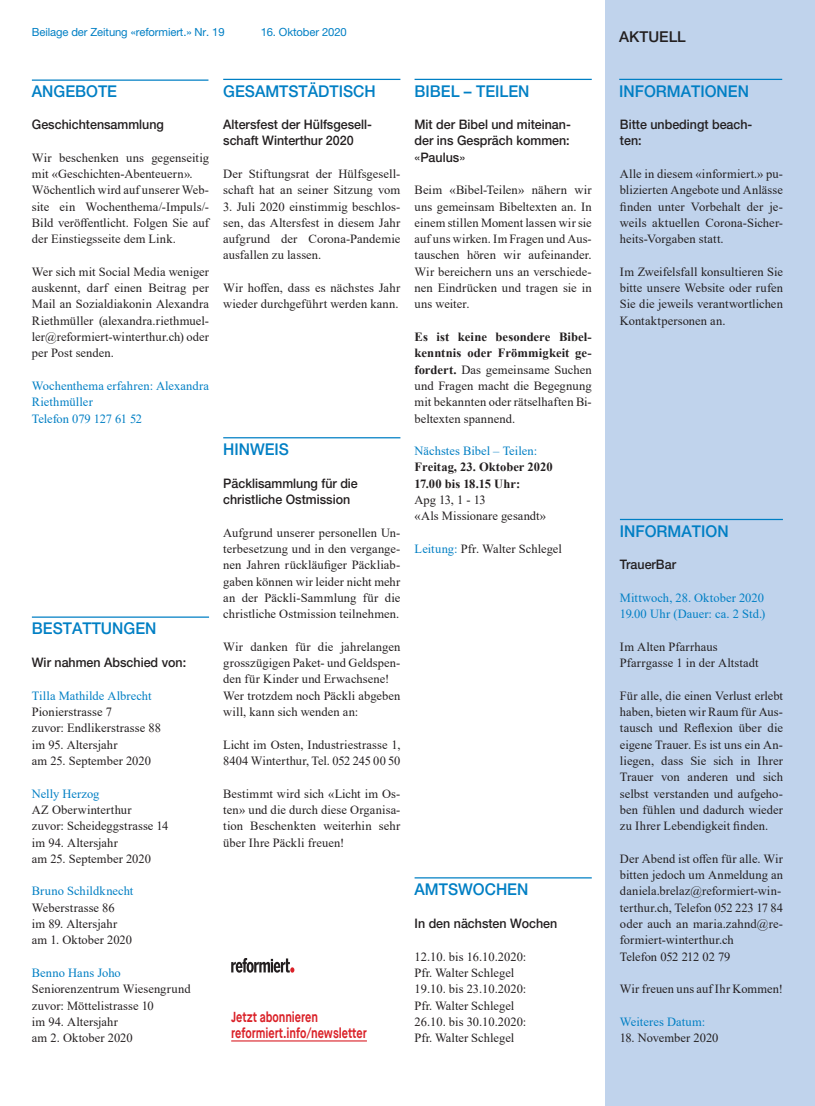
<style>
.page{position:relative;width:815px;height:1106px;background:#fff}
.page>*{position:absolute;margin:0;border:0;box-sizing:border-box;transform-origin:0 0}
._03_Kalender_Rubrik{font:500 16.25px "Helvetica Neue LT Pro";color:#007fc4;scale:.96 1}
.t1{font:500 15px "Helvetica Neue LT Pro";color:#231f20}
.t2{font:700 14.5px/16.5px "Maison Neue";letter-spacing:-.005em;color:#da2128;scale:.78 1}
.Aktuell_Zwischentite{font:500 13.12px/16.2px "Helvetica Neue LT Pro";color:#231f20;scale:.95 1}
.Fliesstext{font:12.5px/16.2px "Times New Roman";letter-spacing:.005em;color:#231f20;text-align:justify}
.Fliesstext-2{font:12.5px/16.2px "Times New Roman";letter-spacing:.005em;color:#007fc4}
._03_Kalender_Datum{font:12.5px "Times New Roman";color:#231f20}
.Fliesstext-3{font:700 12.5px "Times New Roman";letter-spacing:.005em;color:#231f20}
.Fliesstext-4{font:12.5px "Times New Roman";letter-spacing:-.015em;color:#007fc4}
.t3{font:11.25px "Helvetica Neue LT Pro";letter-spacing:-.01em;color:#007fc4}
.s1{font-weight:400}
.s2{font-weight:700}
.s3{color:#007fc4}
</style>
<div class="page">
<div style="left:606px;top:0;width:209px;height:1105px;background:#c0d3ec"></div>
<hr style="left:415px;top:877px;width:177px;height:1px;background:#007fc4">
<hr style="left:32px;top:616px;width:177px;height:1px;background:#007fc4">
<hr style="left:619px;top:79px;width:163px;height:1px;background:#007fc4">
<hr style="left:32px;top:79px;width:176px;height:2px;background:#007fc4">
<svg style="left:231px;top:958px;width:136px;height:84px"></svg>
<hr style="left:620px;top:519px;width:163px;height:1px;background:#007fc4">
<hr style="left:415px;top:79px;width:177px;height:1px;background:#007fc4">
<hr style="left:223px;top:79px;width:177px;height:1px;background:#007fc4">
<hr style="left:223px;top:437px;width:177px;height:1px;background:#007fc4">
<p class="t3" style="left:32px;top:26px;width:194px">Beilage der Zeitung «reformiert.» Nr. 19</p>
<p class="t3" style="left:261px;top:26px;width:88px">16. Oktober 2020</p>
<p class="_03_Kalender_Rubrik" style="left:32px;top:82px;width:90px">ANGEBOTE</p>
<p class="Aktuell_Zwischentite" style="left:32px;top:116px;width:141px">Geschichtensammlung</p>
<p class="Fliesstext" style="left:32px;top:149px;width:179px">Wir beschenken uns gegenseitig mit «Geschichten-Abenteuern».</p>
<p class="Fliesstext" style="left:32px;top:181px;width:179px">Wöchentlich wird auf unserer Web&shy;site ein Wochenthema/-Impuls/- Bild veröffentlicht. Folgen Sie auf der Einstiegsseite dem Link.</p>
<p class="Fliesstext" style="left:32px;top:263px;width:179px">Wer sich mit Social Media weniger auskennt, darf einen Beitrag per Mail an Sozialdiakonin Alexandra Riethmüller (alexandra.riethmuel&shy;ler@reformiert-winterthur.ch) oder per Post senden.</p>
<p class="Fliesstext-2" style="left:32px;top:377px;width:179px">Wochenthema erfahren: Alexandra<br>Riethmüller</p>
<p class="Fliesstext-4" style="left:32px;top:409px;width:112px">Telefon 079 127 61 52</p>
<p class="_03_Kalender_Rubrik" style="left:32px;top:619px;width:131px">BESTATTUNGEN</p>
<p class="Aktuell_Zwischentite" style="left:32px;top:654px;width:164px">Wir nahmen Abschied von:</p>
<p class="Fliesstext-2" style="left:32px;top:687px;width:121px">Tilla Mathilde Albrecht</p>
<p class="Fliesstext" style="left:32px;top:703px;width:82px">Pionierstrasse 7</p>
<p class="Fliesstext" style="left:32px;top:719px;width:131px">zuvor: Endlikerstrasse 88</p>
<p class="Fliesstext" style="left:32px;top:736px;width:87px">im 95. Altersjahr</p>
<p class="Fliesstext" style="left:32px;top:752px;width:121px">am 25. September 2020</p>
<p class="Fliesstext-2" style="left:32px;top:785px;width:69px">Nelly Herzog</p>
<p class="Fliesstext" style="left:32px;top:801px;width:101px">AZ Oberwinterthur</p>
<p class="Fliesstext" style="left:32px;top:817px;width:138px">zuvor: Scheideggstrasse 14</p>
<p class="Fliesstext" style="left:32px;top:833px;width:88px">im 94. Altersjahr</p>
<p class="Fliesstext" style="left:32px;top:850px;width:121px">am 25. September 2020</p>
<p class="Fliesstext-2" style="left:32px;top:882px;width:103px">Bruno Schildknecht</p>
<p class="Fliesstext" style="left:32px;top:899px;width:84px">Weberstrasse 86</p>
<p class="Fliesstext" style="left:32px;top:915px;width:87px">im 89. Altersjahr</p>
<p class="Fliesstext" style="left:32px;top:931px;width:102px">am 1. Oktober 2020</p>
<p class="Fliesstext-2" style="left:32px;top:964px;width:90px">Benno Hans Joho</p>
<p class="Fliesstext" style="left:32px;top:980px;width:160px">Seniorenzentrum Wiesengrund</p>
<p class="Fliesstext" style="left:32px;top:996px;width:123px">zuvor: Möttelistrasse 10</p>
<p class="Fliesstext" style="left:32px;top:1013px;width:88px">im 94. Altersjahr</p>
<p class="Fliesstext" style="left:32px;top:1029px;width:102px">am 2. Oktober 2020</p>
<p class="_03_Kalender_Rubrik" style="left:223px;top:81px;width:160px">GESAMTSTÄDTISCH</p>
<p class="Aktuell_Zwischentite" style="left:223px;top:116px;width:158px">Altersfest der Hülfsgesell&shy;schaft Winterthur 2020</p>
<p class="Fliesstext" style="left:223px;top:165px;width:179px">Der Stiftungsrat der Hülfsgesell&shy;schaft hat an seiner Sitzung vom</p>
<p class="Fliesstext" style="left:223px;top:198px;width:179px">3. Juli 2020 einstimmig beschlos&shy;sen, das Altersfest in diesem Jahr aufgrund der Corona-Pandemie ausfallen zu lassen.</p>
<p class="Fliesstext" style="left:223px;top:279px;width:179px">Wir hoffen, dass es nächstes Jahr wieder durchgeführt werden kann.</p>
<p class="_03_Kalender_Rubrik" style="left:223px;top:439px;width:70px">HINWEIS</p>
<p class="Aktuell_Zwischentite" style="left:223px;top:475px;width:143px">Päcklisammlung für die christliche Ostmission</p>
<p class="Fliesstext" style="left:223px;top:524px;width:179px">Aufgrund unserer personellen Un&shy;terbesetzung und in den vergange&shy;nen Jahren rückläufiger Päckliab&shy;gaben können wir leider nicht mehr an der Päckli-Sammlung für die christliche Ostmission teilnehmen.</p>
<p class="Fliesstext" style="left:223px;top:638px;width:179px">Wir danken für die jahrelangen grosszügigen Paket- und Geldspen&shy;den für Kinder und Erwachsene!</p>
<p class="Fliesstext" style="left:223px;top:687px;width:179px">Wer trotzdem noch Päckli abgeben will, kann sich wenden an:</p>
<p class="Fliesstext" style="left:223px;top:736px;width:179px">Licht im Osten, Industriestrasse 1,<br>8404 Winterthur, Tel. 052 245 00 50</p>
<p class="Fliesstext" style="left:223px;top:785px;width:179px">Bestimmt wird sich «Licht im Os&shy;ten» und die durch diese Organisa&shy;tion Beschenkten weiterhin sehr über Ihre Päckli freuen!</p>
<p class="t2" style="left:231px;top:1008px;width:175px">Jetzt abonnieren reformiert.info/newsletter</p>
<p class="_03_Kalender_Rubrik" style="left:415px;top:81px;width:121px">BIBEL – TEILEN</p>
<p class="Aktuell_Zwischentite" style="left:415px;top:116px;width:166px;text-align:justify">Mit der Bibel und miteinan&shy;der ins Gespräch kommen: <span class="s1">«</span>Paulus<span class="s1">»</span></p>
<p class="Fliesstext" style="left:415px;top:181px;width:179px">Beim «Bibel-Teilen» nähern wir uns gemeinsam Bibeltexten an. In einem stillen Moment lassen wir sie auf uns wirken. Im Fragen und Aus&shy;tauschen hören wir aufeinander.<br>Wir bereichern uns an verschiede&shy;nen Eindrücken und tragen sie in uns weiter.</p>
<p class="Fliesstext" style="left:415px;top:328px;width:179px"><span class="s2">Es ist keine besondere Bibel&shy;kenntnis oder Frömmigkeit ge&shy;fordert.</span> Das gemeinsame Suchen und Fragen macht die Begegnung mit bekannten oder rätselhaften Bi&shy;beltexten spannend.</p>
<p class="Fliesstext-2" style="left:415px;top:442px;width:124px">Nächstes Bibel – Teilen:</p>
<p class="Fliesstext-3" style="left:415px;top:458px;width:140px">Freitag, 23. Oktober 2020</p>
<p class="Fliesstext-3" style="left:415px;top:474px;width:107px">17.00 bis 18.15 Uhr:</p>
<p class="Fliesstext" style="left:415px;top:491px;width:73px">Apg 13, 1 - 13</p>
<p class="Fliesstext" style="left:415px;top:507px;width:133px">«Als Missionare gesandt»</p>
<p class="Fliesstext" style="left:415px;top:540px;width:149px"><span class="s3">Leitung:</span> Pfr. Walter Schlegel</p>
<p class="_03_Kalender_Rubrik" style="left:415px;top:879px;width:120px">AMTSWOCHEN</p>
<p class="Aktuell_Zwischentite" style="left:415px;top:915px;width:152px">In den nächsten Wochen</p>
<p class="_03_Kalender_Datum" style="left:415px;top:947px;width:113px">12.10. bis 16.10.2020:</p>
<p class="_03_Kalender_Datum" style="left:415px;top:964px;width:101px">Pfr. Walter Schlegel</p>
<p class="_03_Kalender_Datum" style="left:415px;top:980px;width:113px">19.10. bis 23.10.2020:</p>
<p class="_03_Kalender_Datum" style="left:415px;top:996px;width:101px">Pfr. Walter Schlegel</p>
<p class="_03_Kalender_Datum" style="left:415px;top:1012px;width:113px">26.10. bis 30.10.2020:</p>
<p class="_03_Kalender_Datum" style="left:415px;top:1029px;width:101px">Pfr. Walter Schlegel</p>
<p class="t1" style="left:619px;top:27px;width:68px">AKTUELL</p>
<p class="_03_Kalender_Rubrik" style="left:619px;top:81px;width:137px">INFORMATIONEN</p>
<p class="Aktuell_Zwischentite" style="left:620px;top:116px;width:141px">Bitte unbedingt beach&shy;ten:</p>
<p class="Fliesstext" style="left:620px;top:165px;width:164px">Alle in diesem «informiert.» pu&shy;blizierten Angebote und Anlässe finden unter Vorbehalt der je&shy;weils aktuellen Corona-Sicher&shy;heits-Vorgaben statt.</p>
<p class="Fliesstext" style="left:620px;top:263px;width:165px">Im Zweifelsfall konsultieren Sie bitte unsere Website oder rufen Sie die jeweils verantwortlichen Kontaktpersonen an.</p>
<p class="_03_Kalender_Rubrik" style="left:620px;top:521px;width:115px">INFORMATION</p>
<p class="Aktuell_Zwischentite" style="left:620px;top:556px;width:61px">TrauerBar</p>
<p class="Fliesstext-2" style="left:620px;top:589px;width:146px">Mittwoch, 28. Oktober 2020</p>
<p class="Fliesstext-2" style="left:620px;top:605px;width:147px">19.00 Uhr (Dauer: ca. 2 Std.)</p>
<p class="Fliesstext" style="left:620px;top:638px;width:99px">Im Alten Pfarrhaus</p>
<p class="Fliesstext" style="left:620px;top:654px;width:140px">Pfarrgasse 1 in der Altstadt</p>
<p class="Fliesstext" style="left:620px;top:687px;width:165px">Für alle, die einen Verlust erlebt haben, bieten wir Raum für Aus&shy;tausch und Reflexion über die eigene Trauer. Es ist uns ein An&shy;liegen, dass Sie sich in Ihrer Trauer von anderen und sich selbst verstanden und aufgeho&shy;ben fühlen und dadurch wieder zu Ihrer Lebendigkeit finden.</p>
<p class="Fliesstext" style="left:620px;top:850px;width:165px;text-align:left">Der Abend ist offen für alle. Wir bitten jedoch um Anmeldung an daniela.brelaz@reformiert-win&shy;terthur.ch, Telefon 052 223 17 84 oder auch an maria.zahnd@re&shy;formiert-winterthur.ch<br>Telefon 052 212 02 79</p>
<p class="Fliesstext" style="left:620px;top:980px;width:165px">Wir freuen uns auf Ihr Kommen!</p>
<p class="Fliesstext-2" style="left:620px;top:1013px;width:87px">Weiteres Datum:</p>
<p class="Fliesstext" style="left:620px;top:1029px;width:100px">18. November 2020</p>
</div>
